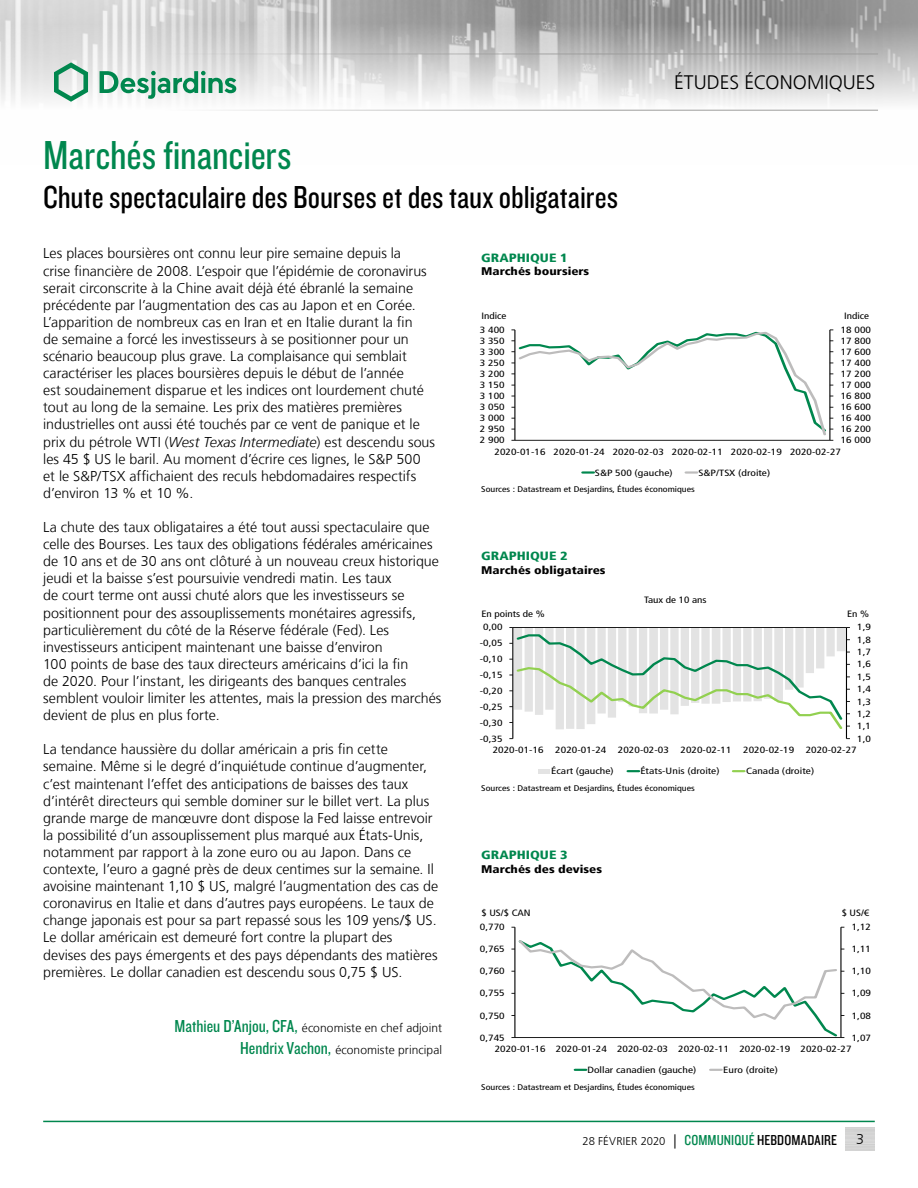
<style>
.page{position:relative;width:918px;height:1188px;background:#fff}
.page>*{position:absolute;margin:0;border:0;box-sizing:border-box;transform-origin:0 0}
.t1{font:42px "Knockout 29 Junior Ltweight";letter-spacing:-.005em;color:#00874e}
.t2{font:33px "Knockout 29 Junior Ltweight";color:#000}
.t3{font:300 19.5px "Frutiger LT";color:#000}
.t4{font:300 14.25px/17.1px "Frutiger LT";color:#000}
.t5{font:300 12px/21.6px "Frutiger LT";letter-spacing:.01em;color:#000;text-align:right}
.t6{font:900 condensed 12px "Frutiger LT";color:#00874e;scale:1.2 1}
.t7{font:300 11.25px "Frutiger LT";letter-spacing:.005em;color:#000}
.t8{font:900 condensed 11.1px "Frutiger LT";color:#000;scale:1.2 1}
.t9{font:condensed 9.15px "Frutiger LT";color:#000;scale:1.2 1}
.t10{font:condensed 9px "Frutiger LT";letter-spacing:.005em;color:#000;scale:1.26 1}
.t11{font:condensed 8.25px "Frutiger LT";color:#000;scale:1.2 1}
.s1{font-style:italic}
.s2{font-family:"Knockout 29 Junior Ltweight";font-weight:400;font-size:18px;color:#00874e}
.s3{font-size:14.25px}
.s4{font-family:"Knockout 29 Junior Ltweight";font-weight:400;font-size:15px;color:#00874e}
.s5{font-family:"Knockout 29 Junior Ltweight";font-weight:400;font-size:15px}
</style>
<div class="page">
<img style="left:0;top:0;width:918px;height:110px">
<hr style="left:0;top:54px;width:878px;height:1px;background:#9d9d9c">
<hr style="left:0;top:110px;width:878px;height:1px;background:#9d9d9c">
<svg style="left:54px;top:62px;width:34px;height:40px"></svg>
<svg style="left:100px;top:71px;width:136px;height:28px"></svg>
<hr style="left:43px;top:1121px;width:832px;height:1px;background:#00874e">
<svg style="left:511px;top:330px;width:322px;height:111px"></svg>
<svg style="left:583px;top:471px;width:11px;height:3px"></svg>
<svg style="left:686px;top:471px;width:11px;height:3px"></svg>
<hr style="left:846px;top:627px;width:1px;height:112px;background:#000">
<hr style="left:513px;top:627px;width:1px;height:112px;background:#000">
<svg style="left:509px;top:627px;width:341px;height:104px"></svg>
<hr style="left:539px;top:769px;width:11px;height:4px;background:#e3e3e3">
<svg style="left:628px;top:770px;width:11px;height:2px"></svg>
<svg style="left:733px;top:770px;width:11px;height:2px"></svg>
<hr style="left:841px;top:927px;width:1px;height:111px;background:#000">
<hr style="left:515px;top:927px;width:1px;height:111px;background:#000">
<svg style="left:511px;top:938px;width:333px;height:100px"></svg>
<svg style="left:575px;top:1069px;width:11px;height:2px"></svg>
<svg style="left:710px;top:1069px;width:11px;height:2px"></svg>
<h3 class="t3" style="left:674px;top:72px;width:203px">ÉTUDES ÉCONOMIQUES</h3>
<h1 class="t1" style="left:43px;top:128px;width:250px">Marchés financiers</h1>
<h2 class="t2" style="left:43px;top:176px;width:576px">Chute spectaculaire des Bourses et des taux obligataires</h2>
<p class="t4" style="left:43px;top:245px;width:393px">Les places boursières ont connu leur pire semaine depuis la<br>crise financière de 2008. L’espoir que l’épidémie de coronavirus serait circonscrite à la Chine avait déjà été ébranlé la semaine précédente par l’augmentation des cas au Japon et en Corée.<br>L’apparition de nombreux cas en Iran et en Italie durant la fin<br>de semaine a forcé les investisseurs à se positionner pour un scénario beaucoup plus grave. La complaisance qui semblait caractériser les places boursières depuis le début de l’année<br>est soudainement disparue et les indices ont lourdement chuté tout au long de la semaine. Les prix des matières premières industrielles ont aussi été touchés par ce vent de panique et le prix du pétrole WTI (<span class="s1">West Texas Intermediate</span>) est descendu sous les 45 $ US le baril. Au moment d’écrire ces lignes, le S&amp;P 500 et le S&amp;P/TSX affichaient des reculs hebdomadaires respectifs d’environ 13 % et 10 %.</p>
<p class="t4" style="left:43px;top:519px;width:400px">La chute des taux obligataires a été tout aussi spectaculaire que celle des Bourses. Les taux des obligations fédérales américaines de 10 ans et de 30 ans ont clôturé à un nouveau creux historique jeudi et la baisse s’est poursuivie vendredi matin. Les taux<br>de court terme ont aussi chuté alors que les investisseurs se positionnent pour des assouplissements monétaires agressifs, particulièrement du côté de la Réserve fédérale (Fed). Les investisseurs anticipent maintenant une baisse d’environ<br>100 points de base des taux directeurs américains d’ici la fin<br>de 2020. Pour l’instant, les dirigeants des banques centrales semblent vouloir limiter les attentes, mais la pression des marchés devient de plus en plus forte.</p>
<p class="t4" style="left:43px;top:741px;width:397px">La tendance haussière du dollar américain a pris fin cette semaine. Même si le degré d’inquiétude continue d’augmenter, c’est maintenant l’effet des anticipations de baisses des taux d’intérêt directeurs qui semble dominer sur le billet vert. La plus grande marge de manœuvre dont dispose la Fed laisse entrevoir la possibilité d’un assouplissement plus marqué aux États-Unis, notamment par rapport à la zone euro ou au Japon. Dans ce contexte, l’euro a gagné près de deux centimes sur la semaine. Il avoisine maintenant 1,10 $ US, malgré l’augmentation des cas de coronavirus en Italie et dans d’autres pays européens. Le taux de change japonais est pour sa part repassé sous les 109 yens/$ US.<br>Le dollar américain est demeuré fort contre la plupart des devises des pays émergents et des pays dépendants des matières premières. Le dollar canadien est descendu sous 0,75 $ US.</p>
<p class="t6" style="left:481px;top:250px;width:74px">GRAPHIQUE 1</p>
<p class="t8" style="left:481px;top:265px;width:91px">Marchés boursiers</p>
<p class="t9" style="left:481px;top:310px;width:22px">Indice</p>
<p class="t9" style="left:844px;top:310px;width:22px">Indice</p>
<p class="t10" style="left:480px;top:324px;width:21px">3 400</p>
<p class="t10" style="left:841px;top:324px;width:26px">18 000</p>
<p class="t10" style="left:480px;top:335px;width:21px">3 350</p>
<p class="t10" style="left:841px;top:335px;width:26px">17 800</p>
<p class="t10" style="left:480px;top:346px;width:21px">3 300</p>
<p class="t10" style="left:841px;top:346px;width:26px">17 600</p>
<p class="t10" style="left:480px;top:358px;width:21px">3 250</p>
<p class="t10" style="left:841px;top:358px;width:26px">17 400</p>
<p class="t10" style="left:480px;top:369px;width:21px">3 200</p>
<p class="t10" style="left:841px;top:369px;width:26px">17 200</p>
<p class="t10" style="left:480px;top:380px;width:21px">3 150</p>
<p class="t10" style="left:841px;top:380px;width:26px">17 000</p>
<p class="t10" style="left:480px;top:391px;width:21px">3 100</p>
<p class="t10" style="left:841px;top:391px;width:26px">16 800</p>
<p class="t10" style="left:480px;top:402px;width:21px">3 050</p>
<p class="t10" style="left:841px;top:402px;width:26px">16 600</p>
<p class="t10" style="left:480px;top:413px;width:21px">3 000</p>
<p class="t10" style="left:841px;top:413px;width:26px">16 400</p>
<p class="t10" style="left:480px;top:424px;width:21px">2 950</p>
<p class="t10" style="left:841px;top:424px;width:26px">16 200</p>
<p class="t10" style="left:480px;top:435px;width:21px">2 900</p>
<p class="t10" style="left:841px;top:435px;width:26px">16 000</p>
<p class="t10" style="left:495px;top:446px;width:277px">2020-01-16 2020-01-24 2020-02-03 2020-02-11 2020-02-19 2020-02-27</p>
<p class="t10" style="left:595px;top:467px;width:63px">S&amp;P 500 (gauche)</p>
<p class="t10" style="left:698px;top:467px;width:58px">S&amp;P/TSX (droite)</p>
<p class="t11" style="left:481px;top:485px;width:179px">Sources : Datastream et Desjardins, Études économiques</p>
<p class="t6" style="left:481px;top:549px;width:74px">GRAPHIQUE 2</p>
<p class="t8" style="left:481px;top:563px;width:105px">Marchés obligataires</p>
<p class="t9" style="left:644px;top:595px;width:54px">Taux de 10 ans</p>
<p class="t9" style="left:481px;top:609px;width:54px">En points de %</p>
<p class="t9" style="left:847px;top:609px;width:20px">En %</p>
<p class="t10" style="left:483px;top:622px;width:17px">0,00</p>
<p class="t10" style="left:857px;top:622px;width:12px">1,9</p>
<p class="t10" style="left:857px;top:634px;width:12px">1,8</p>
<p class="t10" style="left:480px;top:638px;width:20px">-0,05</p>
<p class="t10" style="left:857px;top:647px;width:12px">1,7</p>
<p class="t10" style="left:480px;top:654px;width:20px">-0,10</p>
<p class="t10" style="left:857px;top:659px;width:12px">1,6</p>
<p class="t10" style="left:480px;top:670px;width:20px">-0,15</p>
<p class="t10" style="left:857px;top:671px;width:12px">1,5</p>
<p class="t10" style="left:857px;top:684px;width:12px">1,4</p>
<p class="t10" style="left:480px;top:686px;width:20px">-0,20</p>
<p class="t10" style="left:857px;top:696px;width:12px">1,3</p>
<p class="t10" style="left:480px;top:701px;width:20px">-0,25</p>
<p class="t10" style="left:857px;top:709px;width:12px">1,2</p>
<p class="t10" style="left:480px;top:717px;width:20px">-0,30</p>
<p class="t10" style="left:857px;top:721px;width:12px">1,1</p>
<p class="t10" style="left:480px;top:733px;width:20px">-0,35</p>
<p class="t10" style="left:857px;top:733px;width:12px">1,0</p>
<p class="t10" style="left:493px;top:745px;width:42px">2020-01-16</p>
<p class="t10" style="left:555px;top:745px;width:42px">2020-01-24</p>
<p class="t10" style="left:618px;top:745px;width:42px">2020-02-03</p>
<p class="t10" style="left:681px;top:745px;width:42px">2020-02-11</p>
<p class="t10" style="left:743px;top:745px;width:42px">2020-02-19</p>
<p class="t10" style="left:806px;top:745px;width:42px">2020-02-27</p>
<p class="t10" style="left:551px;top:766px;width:51px">Écart (gauche)</p>
<p class="t10" style="left:640px;top:766px;width:64px">États-Unis (droite)</p>
<p class="t10" style="left:746px;top:766px;width:56px">Canada (droite)</p>
<p class="t11" style="left:481px;top:783px;width:179px">Sources : Datastream et Desjardins, Études économiques</p>
<p class="t6" style="left:481px;top:848px;width:74px">GRAPHIQUE 3</p>
<p class="t8" style="left:481px;top:862px;width:102px">Marchés des devises</p>
<p class="t9" style="left:481px;top:907px;width:43px">$ US/$ CAN</p>
<p class="t9" style="left:842px;top:907px;width:25px">$ US/€</p>
<p class="t10" style="left:480px;top:922px;width:21px">0,770</p>
<p class="t10" style="left:852px;top:922px;width:17px">1,12</p>
<p class="t10" style="left:480px;top:944px;width:21px">0,765</p>
<p class="t10" style="left:852px;top:944px;width:17px">1,11</p>
<p class="t10" style="left:480px;top:966px;width:21px">0,760</p>
<p class="t10" style="left:852px;top:966px;width:17px">1,10</p>
<p class="t5" style="left:174px;top:1018px;width:269px"><span class="s2">Mathieu D’Anjou, CFA,</span> économiste en chef adjoint<br><span class="s2">Hendrix Vachon,</span> économiste principal</p>
<p class="t10" style="left:480px;top:988px;width:21px">0,755</p>
<p class="t10" style="left:852px;top:988px;width:17px">1,09</p>
<p class="t10" style="left:480px;top:1010px;width:21px">0,750</p>
<p class="t10" style="left:852px;top:1010px;width:17px">1,08</p>
<p class="t10" style="left:480px;top:1032px;width:21px">0,745</p>
<p class="t10" style="left:852px;top:1032px;width:17px">1,07</p>
<p class="t10" style="left:495px;top:1044px;width:285px">2020-01-16 2020-01-24 2020-02-03 2020-02-11 2020-02-19 2020-02-27</p>
<p class="t10" style="left:587px;top:1065px;width:88px">Dollar canadien (gauche)</p>
<p class="t10" style="left:723px;top:1065px;width:45px">Euro (droite)</p>
<p class="t11" style="left:481px;top:1082px;width:179px">Sources : Datastream et Desjardins, Études économiques</p>
<p class="t7" style="left:583px;top:1135px;width:256px">28 FÉVRIER 2020 <span class="s3">|</span> <span class="s4">COMMUNIQUÉ</span> <span class="s5">HEBDOMADAIRE</span></p>
<p class="t4" style="left:856px;top:1131px;width:9px">3</p>
</div>
